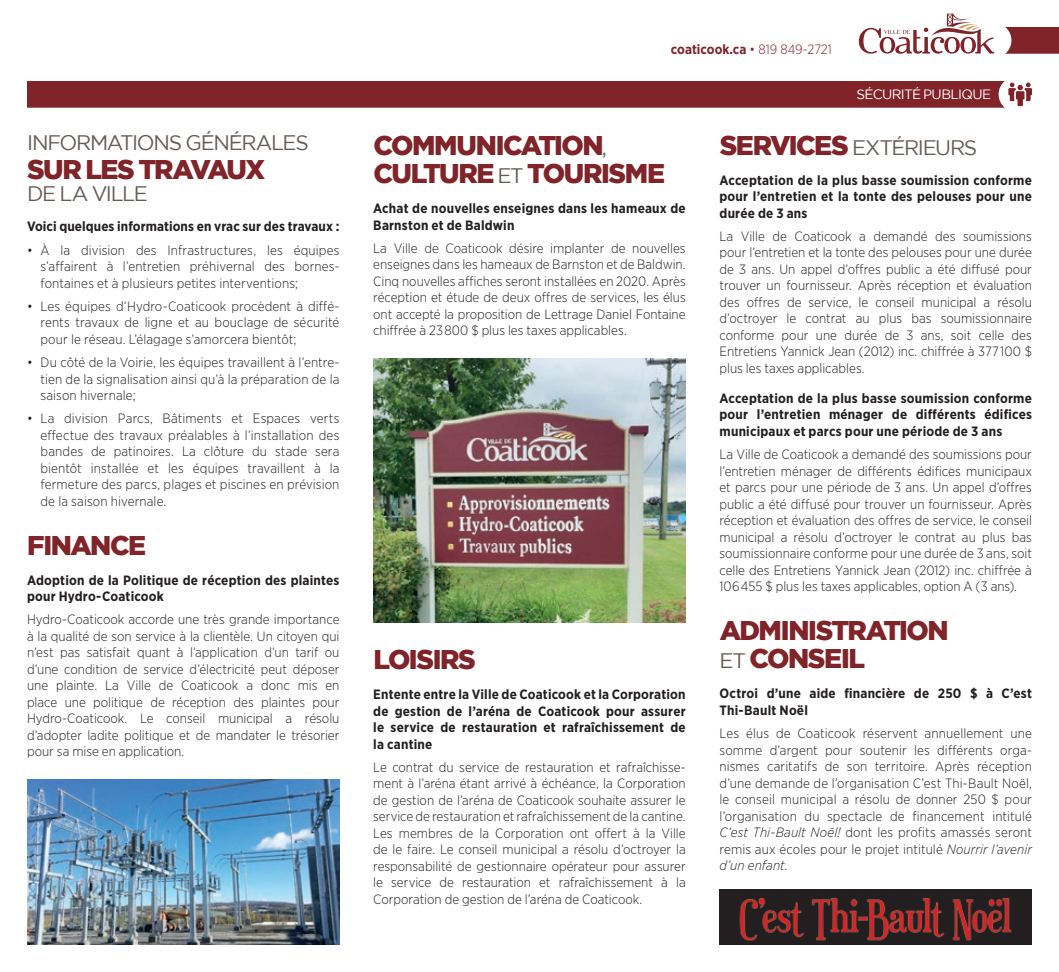
<style>
.page{position:relative;width:1059px;height:972px;background:#fff}
.page>*{position:absolute;margin:0;border:0;box-sizing:border-box;transform-origin:0 0}
.t1{font:900 27px/28.5px "Gotham";letter-spacing:-.055em;color:#802429}
.t2{font:21px "Gotham";letter-spacing:-.06em;color:#655c56}
.t3{font:300 13.5px/16.5px "Gotham Narrow";color:#231f20;text-align:justify}
.t4{font:700 13.5px/16.5px "Gotham Narrow";letter-spacing:.015em;color:#231f20}
.t5{font:700 13.5px "Gotham Narrow";color:#802429}
.t6{font:13.5px "Gotham";letter-spacing:-.045em;color:#fff}
.s1{font-weight:300}
.s2{font-weight:400;font-size:21px;color:#655c56}
.s3{font-weight:900;font-size:27px;color:#802429}
.s4{font-style:italic}
</style>
<div class="page">
<svg style="left:858px;top:14px;width:136px;height:40px"></svg>
<svg style="left:1005px;top:27px;width:53px;height:27px"></svg>
<div style="left:27px;top:81px;width:1004px;height:27px;background:#802429"></div>
<img style="left:27px;top:780px;width:312px;height:165px">
<img style="left:373px;top:359px;width:312px;height:263px">
<img style="left:719px;top:890px;width:312px;height:55px">
<h2 class="t2" style="left:27px;top:131px;width:283px">INFORMATIONS GÉNÉRALES</h2>
<h1 class="t1" style="left:27px;top:154px;width:239px">SUR LES TRAVAUX</h1>
<h2 class="t2" style="left:27px;top:182px;width:122px">DE LA VILLE</h2>
<p class="t4" style="left:27px;top:218px;width:314px">Voici quelques informations en vrac sur des travaux :</p>
<p class="t3" style="left:40px;top:241px;width:300px;text-indent:-14px">• À la division des Infrastructures, les équipes s’affairent à l’entretien préhivernal des bornes&shy;fontaines et à plusieurs petites interventions;</p>
<p class="t3" style="left:40px;top:297px;width:300px;text-indent:-14px">• Les équipes d’Hydro-Coaticook procèdent à diffé&shy;rents travaux de ligne et au bouclage de sécurité pour le réseau. L’élagage s’amorcera bientôt;</p>
<p class="t3" style="left:40px;top:354px;width:300px;text-indent:-14px">• Du côté de la Voirie, les équipes travaillent à l’entre&shy;tien de la signalisation ainsi qu’à la préparation de la saison hivernale;</p>
<p class="t3" style="left:40px;top:410px;width:300px;text-indent:-14px">• La division Parcs, Bâtiments et Espaces verts effectue des travaux préalables à l’installation des bandes de patinoires. La clôture du stade sera bientôt installée et les équipes travaillent à la fermeture des parcs, plages et piscines en prévision de la saison hivernale.</p>
<h1 class="t1" style="left:27px;top:530px;width:120px">FINANCE</h1>
<p class="t4" style="left:27px;top:571px;width:314px">Adoption de la Politique de réception des plaintes pour Hydro-Coaticook</p>
<p class="t3" style="left:27px;top:611px;width:314px">Hydro-Coaticook accorde une très grande importance à la qualité de son service à la clientèle. Un citoyen qui n’est pas satisfait quant à l’application d’un tarif ou d’une condition de service d’électricité peut déposer une plainte. La Ville de Coaticook a donc mis en place une politique de réception des plaintes pour Hydro-Coaticook. Le conseil municipal a résolu d’adopter ladite politique et de mandater le trésorier pour sa mise en application.</p>
<p class="t5" style="left:671px;top:40px;width:162px">coaticook.ca <span class="s1">• 819 849-2721</span></p>
<p class="t6" style="left:856px;top:87px;width:136px">SÉCURITÉ PUBLIQUE</p>
<h1 class="t1" style="left:373px;top:130px;width:293px">COMMUNICATION<span class="s2">,<br></span>CULTURE <span class="s2">ET</span> TOURISME</h1>
<p class="t4" style="left:373px;top:200px;width:314px">Achat de nouvelles enseignes dans les hameaux de<br>Barnston et de Baldwin</p>
<p class="t3" style="left:373px;top:240px;width:314px">La Ville de Coaticook désire implanter de nouvelles enseignes dans les hameaux de Barnston et de Baldwin.<br>Cinq nouvelles affiches seront installées en 2020. Après réception et étude de deux offres de services, les élus ont accepté la proposition de Lettrage Daniel Fontaine chiffrée à 23 800 $ plus les taxes applicables.</p>
<h1 class="t1" style="left:373px;top:645px;width:104px">LOISIRS</h1>
<p class="t4" style="left:373px;top:686px;width:314px;text-align:justify">Entente entre la Ville de Coaticook et la Corporation de gestion de l’aréna de Coaticook pour assurer le service de restauration et rafraîchissement de la cantine</p>
<p class="t3" style="left:373px;top:759px;width:314px">Le contrat du service de restauration et rafraîchisse&shy;ment à l’aréna étant arrivé à échéance, la Corporation de gestion de l’aréna de Coaticook souhaite assurer le service de restauration et rafraîchissement de la cantine.<br>Les membres de la Corporation ont offert à la Ville de le faire. Le conseil municipal a résolu d’octroyer la responsabilité de gestionnaire opérateur pour assurer le service de restauration et rafraîchissement à la Corporation de gestion de l’aréna de Coaticook.</p>
<h2 class="t2" style="left:719px;top:136px;width:259px"><span class="s3">SERVICES</span> EXTÉRIEURS</h2>
<p class="t4" style="left:719px;top:172px;width:314px;text-align:justify">Acceptation de la plus basse soumission conforme pour l’entretien et la tonte des pelouses pour une durée de 3 ans</p>
<p class="t3" style="left:719px;top:228px;width:314px">La Ville de Coaticook a demandé des soumissions pour l’entretien et la tonte des pelouses pour une durée de 3 ans. Un appel d’offres public a été diffusé pour trouver un fournisseur. Après réception et évaluation des offres de service, le conseil municipal a résolu d’octroyer le contrat au plus bas soumissionnaire conforme pour une durée de 3 ans, soit celle des Entretiens Yannick Jean (2012) inc. chiffrée à 377 100 $ plus les taxes applicables.</p>
<p class="t4" style="left:719px;top:390px;width:314px;text-align:justify">Acceptation de la plus basse soumission conforme pour l’entretien ménager de différents édifices municipaux et parcs pour une période de 3 ans</p>
<p class="t3" style="left:719px;top:446px;width:314px">La Ville de Coaticook a demandé des soumissions pour l’entretien ménager de différents édifices municipaux et parcs pour une période de 3 ans. Un appel d’offres public a été diffusé pour trouver un fournisseur. Après réception et évaluation des offres de service, le conseil municipal a résolu d’octroyer le contrat au plus bas soumissionnaire conforme pour une durée de 3 ans, soit celle des Entretiens Yannick Jean (2012) inc. chiffrée à 106 455 $ plus les taxes applicables, option A (3 ans).</p>
<h1 class="t1" style="left:719px;top:615px;width:230px">ADMINISTRATION<br><span class="s2">ET</span> CONSEIL</h1>
<p class="t4" style="left:719px;top:685px;width:314px">Octroi d’une aide financière de 250 $ à C’est<br>Thi-Bault Noël</p>
<p class="t3" style="left:719px;top:725px;width:314px">Les élus de Coaticook réservent annuellement une somme d’argent pour soutenir les différents orga&shy;nismes caritatifs de son territoire. Après réception d’une demande de l’organisation C’est Thi-Bault Noël, le conseil municipal a résolu de donner 250 $ pour l’organisation du spectacle de financement intitulé <span class="s4">C’est Thi-Bault Noël!</span> dont les profits amassés seront remis aux écoles pour le projet intitulé <span class="s4">Nourrir l’avenir d’un enfant</span>.</p>
</div>
